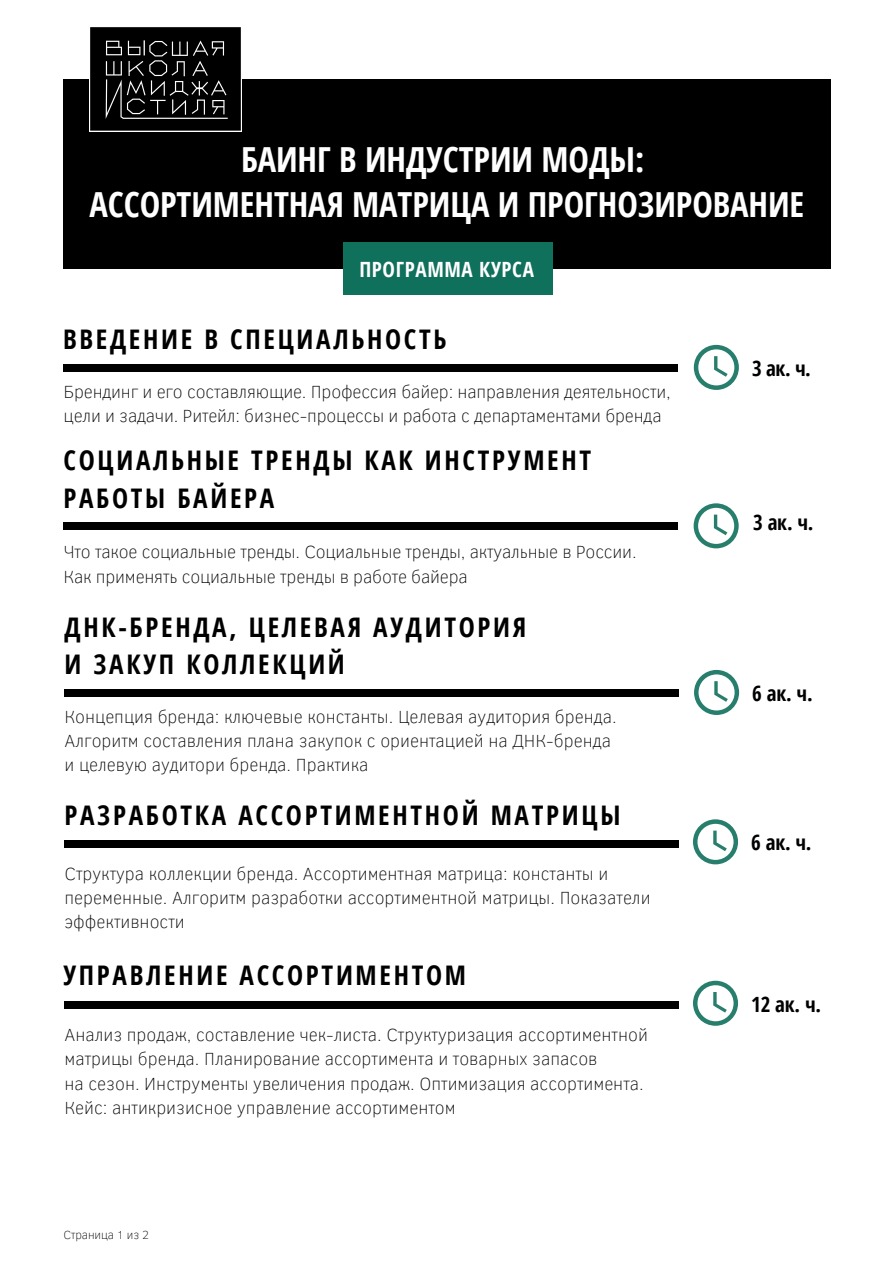
<style>
.page{position:relative;width:894px;height:1264px;background:#fff}
.page>*{position:absolute;margin:0;border:0;box-sizing:border-box;transform-origin:0 0}
.t1{font:700 34.5px/45px "Open Sans Condensed";letter-spacing:-.005em;color:#fff;text-align:center}
.t2{font:700 27px/37.7px "Open Sans Condensed";letter-spacing:.1em;color:#000}
.t3{font:700 21px "Open Sans Condensed";letter-spacing:-.01em;color:#000}
.t4{font:700 21px "Open Sans Condensed";letter-spacing:.03em;color:#fff}
.t5{font:100 18px/24.3px "Clear Sans";color:#000}
.t6{font:100 12px "Clear Sans";letter-spacing:-.01em;color:#000}
</style>
<div class="page">
<div style="left:63px;top:79px;width:767px;height:189px;background:#000"></div>
<div style="left:64px;top:363px;width:613px;height:8px;background:#000"></div>
<div style="left:63px;top:522px;width:614px;height:8px;background:#000"></div>
<div style="left:64px;top:688px;width:614px;height:8px;background:#000"></div>
<svg style="left:693px;top:345px;width:45px;height:45px"></svg>
<svg style="left:693px;top:503px;width:45px;height:45px"></svg>
<svg style="left:694px;top:670px;width:45px;height:45px"></svg>
<div style="left:343px;top:242px;width:209px;height:53px;background:#0f705c"></div>
<img style="left:89px;top:27px;width:152px;height:104px">
<div style="left:64px;top:840px;width:614px;height:8px;background:#000"></div>
<svg style="left:693px;top:819px;width:44px;height:45px"></svg>
<div style="left:64px;top:1001px;width:614px;height:8px;background:#000"></div>
<svg style="left:693px;top:980px;width:44px;height:45px"></svg>
<h1 class="t1" style="left:90px;top:136px;width:716px">БАИНГ В ИНДУСТРИИ МОДЫ:<br>АССОРТИМЕНТНАЯ МАТРИЦА И ПРОГНОЗИРОВАНИЕ</h1>
<p class="t4" style="left:359px;top:254px;width:176px">ПРОГРАММА КУРСА</p>
<h2 class="t2" style="left:63px;top:319px;width:385px">ВВЕДЕНИЕ В СПЕЦИАЛЬНОСТЬ</h2>
<p class="t5" style="left:64px;top:378px;width:608px">Брендинг и его составляющие. Профессия байер: направления деятельности, цели и задачи. Ритейл: бизнес-процессы и работа с департаментами бренда</p>
<h2 class="t2" style="left:63px;top:440px;width:529px">СОЦИАЛЬНЫЕ ТРЕНДЫ КАК ИНСТРУМЕНТ<br>РАБОТЫ БАЙЕРА</h2>
<p class="t5" style="left:63px;top:539px;width:574px">Что такое социальные тренды. Социальные тренды, актуальные в России.<br>Как применять социальные тренды в работе байера</p>
<h2 class="t2" style="left:64px;top:607px;width:463px">ДНК-БРЕНДА, ЦЕЛЕВАЯ АУДИТОРИЯ<br>И ЗАКУП КОЛЛЕКЦИЙ</h2>
<p class="t5" style="left:64px;top:703px;width:553px">Концепция бренда: ключевые константы. Целевая аудитория бренда.<br>Алгоритм составления плана закупок с ориентацией на ДНК-бренда и целевую аудитори бренда. Практика</p>
<h2 class="t2" style="left:64px;top:795px;width:557px">РАЗРАБОТКА АССОРТИМЕНТНОЙ МАТРИЦЫ</h2>
<p class="t5" style="left:64px;top:860px;width:587px">Структура коллекции бренда. Ассортиментная матрица: константы и переменные. Алгоритм разработки ассортиментной матрицы. Показатели эффективности</p>
<h2 class="t2" style="left:63px;top:955px;width:404px">УПРАВЛЕНИЕ АССОРТИМЕНТОМ</h2>
<p class="t5" style="left:64px;top:1021px;width:584px">Анализ продаж, составление чек-листа. Структуризация ассортиментной матрицы бренда. Планирование ассортимента и товарных запасов<br>на сезон. Инструменты увеличения продаж. Оптимизация ассортимента.<br>Кейс: антикризисное управление ассортиментом</p>
<p class="t6" style="left:64px;top:1225px;width:87px">Страница 1 из 2</p>
<p class="t3" style="left:751px;top:353px;width:60px">3 ак. ч.</p>
<p class="t3" style="left:753px;top:507px;width:62px">3 ак. ч.</p>
<p class="t3" style="left:752px;top:678px;width:62px">6 ак. ч.</p>
<p class="t3" style="left:751px;top:827px;width:62px">6 ак. ч.</p>
<p class="t3" style="left:751px;top:989px;width:71px">12 ак. ч.</p>
</div>
